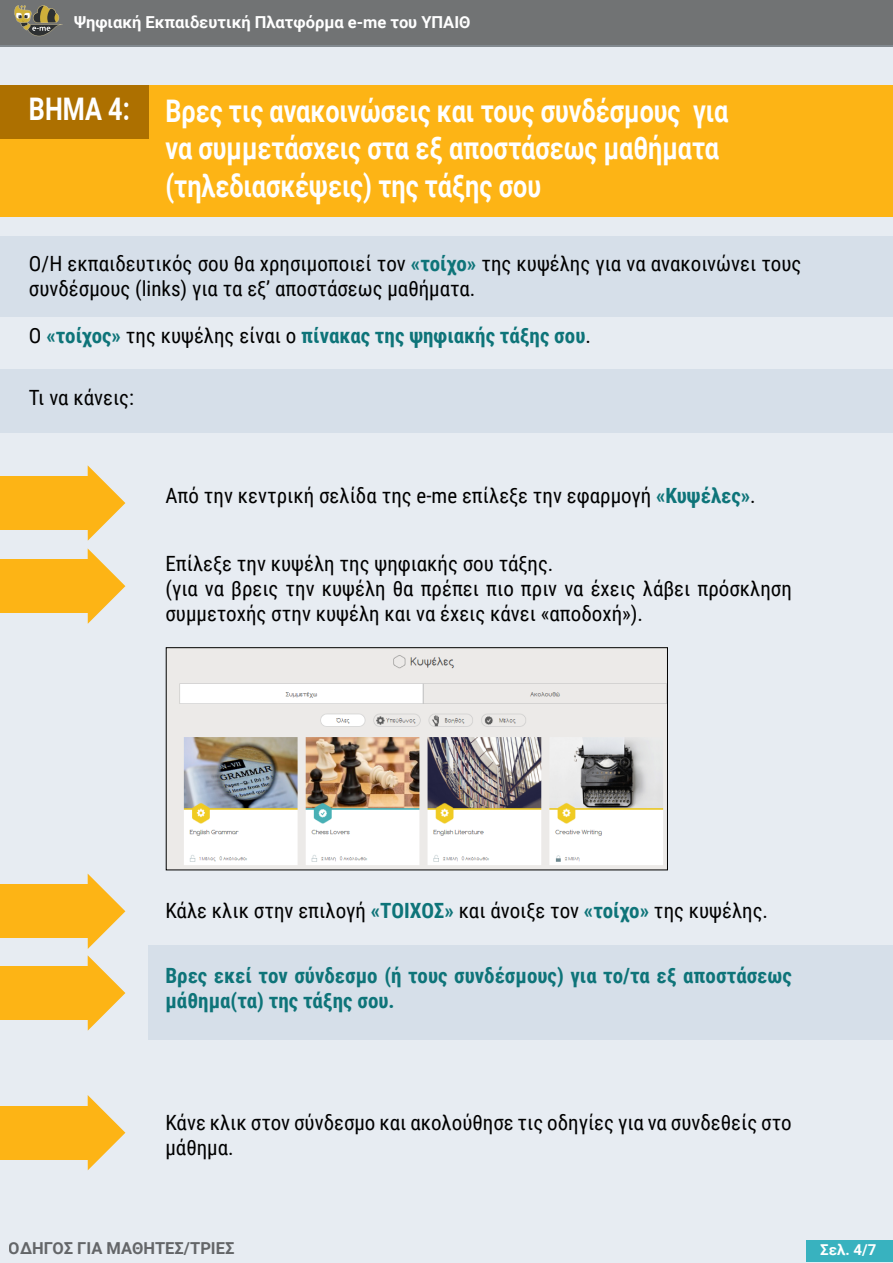
<style>
.page{position:relative;width:893px;height:1263px;background:#fff}
.page>*{position:absolute;margin:0;border:0;box-sizing:border-box;transform-origin:0 0}
.t1{font:700 31.05px/37.3px "Roboto";color:#fff;scale:.81 1}
.t2{font:21px/25.2px "Roboto Condensed";color:#000}
.t3{font:700 21px/25.2px "Roboto Condensed";color:#0e7479}
.t4{font:700 16.5px "Roboto";color:#fff}
.t5{font:700 16.5px "Roboto";color:#000}
.t6{font:700 15px "Roboto";color:#fff}
.s1{font-weight:700;color:#0e7479}
.s2{font-weight:400;color:#000}
</style>
<div class="page">
<div style="left:0;top:0;width:893px;height:47px;background:#717374"></div>
<svg style="left:14px;top:5px;width:49px;height:31px"></svg>
<div style="left:1px;top:46px;width:892px;height:1217px;background:#e7ecf2"></div>
<div style="left:1px;top:236px;width:892px;height:80px;background:#d6dfe9"></div>
<div style="left:1px;top:370px;width:892px;height:63px;background:#d6dfe9"></div>
<div style="left:148px;top:946px;width:745px;height:94px;background:#d6dfe9"></div>
<div style="left:807px;top:1240px;width:86px;height:22px;background:#38b2bf"></div>
<div style="left:0;top:85px;width:893px;height:132px;background:#fdb415"></div>
<div style="left:0;top:85px;width:148px;height:53px;background:#ad7000"></div>
<div style="left:0;top:1106px;width:90px;height:53px;background:#fdb415"></div>
<svg style="left:88px;top:1095px;width:37px;height:75px"></svg>
<div style="left:0;top:966px;width:90px;height:53px;background:#fdb415"></div>
<svg style="left:88px;top:955px;width:37px;height:76px"></svg>
<div style="left:0;top:885px;width:90px;height:53px;background:#fdb415"></div>
<svg style="left:88px;top:874px;width:37px;height:75px"></svg>
<div style="left:0;top:559px;width:90px;height:54px;background:#fdb415"></div>
<svg style="left:88px;top:549px;width:37px;height:75px"></svg>
<div style="left:0;top:476px;width:90px;height:54px;background:#fdb415"></div>
<svg style="left:88px;top:465px;width:37px;height:76px"></svg>
<img style="left:179px;top:654px;width:487px;height:211px">
<div style="left:166px;top:647px;width:502px;height:223px;border:1px solid #000"></div>
<p class="t4" style="left:74px;top:10px;width:398px">Ψηφιακή Εκπαιδευτική Πλατφόρμα e-me του ΥΠΑΙΘ</p>
<h1 class="t1" style="left:165px;top:91px;width:696px;text-indent:-136px">ΒΗΜΑ 4: Βρες τις ανακοινώσεις και τους συνδέσμους για να συμμετάσχεις στα εξ αποστάσεως μαθήματα (τηλεδιασκέψεις) της τάξης σου</h1>
<p class="t2" style="left:29px;top:250px;width:774px">O/H εκπαιδευτικός σου θα χρησιμοποιεί τον <span class="s1">«τοίχο»</span> της κυψέλης για να ανακοινώνει τους συνδέσμους (links) για τα εξ’ αποστάσεως μαθήματα.</p>
<p class="t3" style="left:29px;top:323px;width:563px"><span class="s2">Ο</span> «τοίχος» <span class="s2">της κυψέλης είναι o</span> πίνακας της ψηφιακής τάξης σου<span class="s2">.</span></p>
<p class="t2" style="left:29px;top:384px;width:106px">Τι να κάνεις:</p>
<p class="t2" style="left:165px;top:482px;width:592px">Από την κεντρική σελίδα της e-me επίλεξε την εφαρμογή <span class="s1">«Κυψέλες»</span>.</p>
<p class="t2" style="left:165px;top:550px;width:628px">Επίλεξε την κυψέλη της ψηφιακής σου τάξης.<br>(για να βρεις την κυψέλη θα πρέπει πιο πριν να έχεις λάβει πρόσκληση συμμετοχής στην κυψέλη και να έχεις κάνει «αποδοχή»).</p>
<p class="t2" style="left:165px;top:897px;width:604px">Κάλε κλικ στην επιλογή <span class="s1">«ΤΟΙΧΟΣ»</span> και άνοιξε τον <span class="s1">«τοίχο»</span> της κυψέλης.</p>
<p class="t3" style="left:165px;top:962px;width:628px">Βρες εκεί τον σύνδεσμο (ή τους συνδέσμους) για το/τα εξ αποστάσεως μάθημα(τα) της τάξης σου.</p>
<p class="t2" style="left:165px;top:1109px;width:628px">Κάνε κλικ στον σύνδεσμο και ακολούθησε τις οδηγίες για να συνδεθείς στο μάθημα.</p>
<p class="t5" style="left:9px;top:1236px;width:227px">ΟΔΗΓΟΣ ΓΙΑ ΜΑΘΗΤΕΣ/ΤΡΙΕΣ</p>
<p class="t6" style="left:820px;top:1239px;width:57px">Σελ. 4/7</p>
</div>
